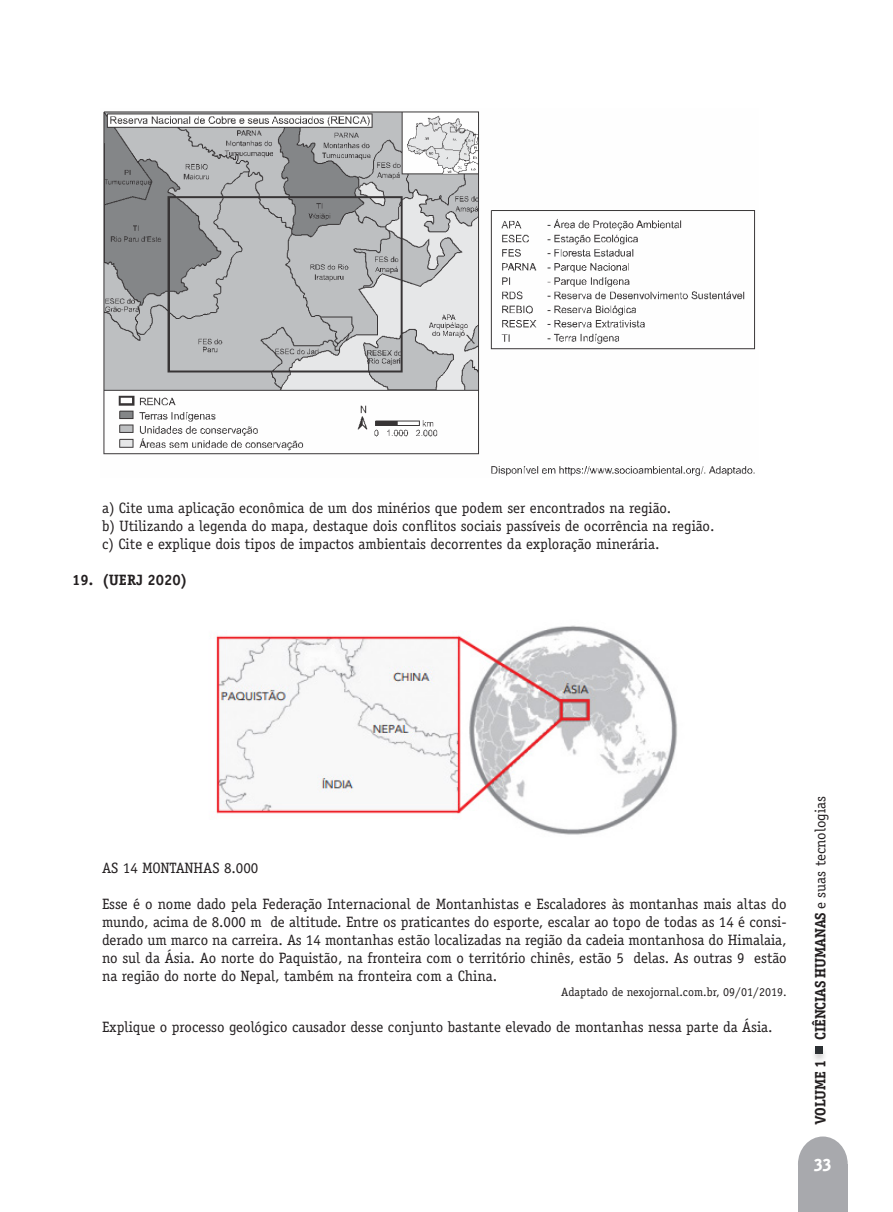
<style>
.page{position:relative;width:893px;height:1212px;background:#fff}
.page>*{position:absolute;margin:0;border:0;box-sizing:border-box;transform-origin:0 0}
.t1{font:18px "Secular One";color:#fff}
.t2{font:15px/18px "Officina Serif Std";color:#231f20;text-align:justify}
.t3{font:700 15px "Officina Serif Std";color:#231f20}
.t4{font:700 15px "Officina Ser ITC";color:#231f20}
.t5{font:12px "Officina Serif Std";color:#231f20}
.s1{font-family:"Officina Ser ITC";font-weight:700}
</style>
<div class="page">
<div style="left:798px;top:1136px;width:50px;height:56px;background:#a8a9ad;border-radius:50%"></div>
<div style="left:798px;top:1165px;width:50px;height:47px;background:#a8a9ad"></div>
<div style="left:811px;top:1046px;width:17px;height:17px;background:#231f20;opacity:.21"></div>
<div style="left:816px;top:1046px;width:7px;height:7px;background:#2c3033"></div>
<img style="left:103px;top:111px;width:653px;height:365px">
<img style="left:216px;top:625px;width:461px;height:210px">
<p class="t2" style="left:102px;top:499px;width:571px">a) Cite uma aplicação econômica de um dos minérios que podem ser encontrados na região.</p>
<p class="t2" style="left:102px;top:517px;width:614px">b) Utilizando a legenda do mapa, destaque dois conflitos sociais passíveis de ocorrência na região.</p>
<p class="t2" style="left:102px;top:535px;width:559px">c) Cite e explique dois tipos de impactos ambientais decorrentes da exploração minerária.</p>
<p class="t3" style="left:72px;top:571px;width:117px">19. (UERJ 2020)</p>
<p class="t2" style="left:102px;top:859px;width:158px">AS 14 MONTANHAS 8.000</p>
<p class="t2" style="left:102px;top:895px;width:686px">Esse é o nome dado pela Federação Internacional de Montanhistas e Escaladores às montanhas mais altas do mundo, acima de 8.000 m de altitude. Entre os praticantes do esporte, escalar ao topo de todas as 14 é consi&shy;derado um marco na carreira. As 14 montanhas estão localizadas na região da cadeia montanhosa do Himalaia, no sul da Ásia. Ao norte do Paquistão, na fronteira com o território chinês, estão 5 delas. As outras 9 estão na região do norte do Nepal, também na fronteira com a China.</p>
<p class="t5" style="left:561px;top:985px;width:227px">Adaptado de nexojornal.com.br, 09/01/2019.</p>
<p class="t2" style="left:102px;top:1018px;width:672px">Explique o processo geológico causador desse conjunto bastante elevado de montanhas nessa parte da Ásia.</p>
<p class="t2" style="left:811px;top:1040px;width:245px;rotate:-90deg"><span class="s1">CIÊNCIAS HUMANAS</span> e suas tecnologias</p>
<p class="t4" style="left:811px;top:1124px;width:66px;rotate:-90deg">VOLUME 1</p>
<p class="t1" style="left:814px;top:1152px;width:19px">33</p>
</div>
